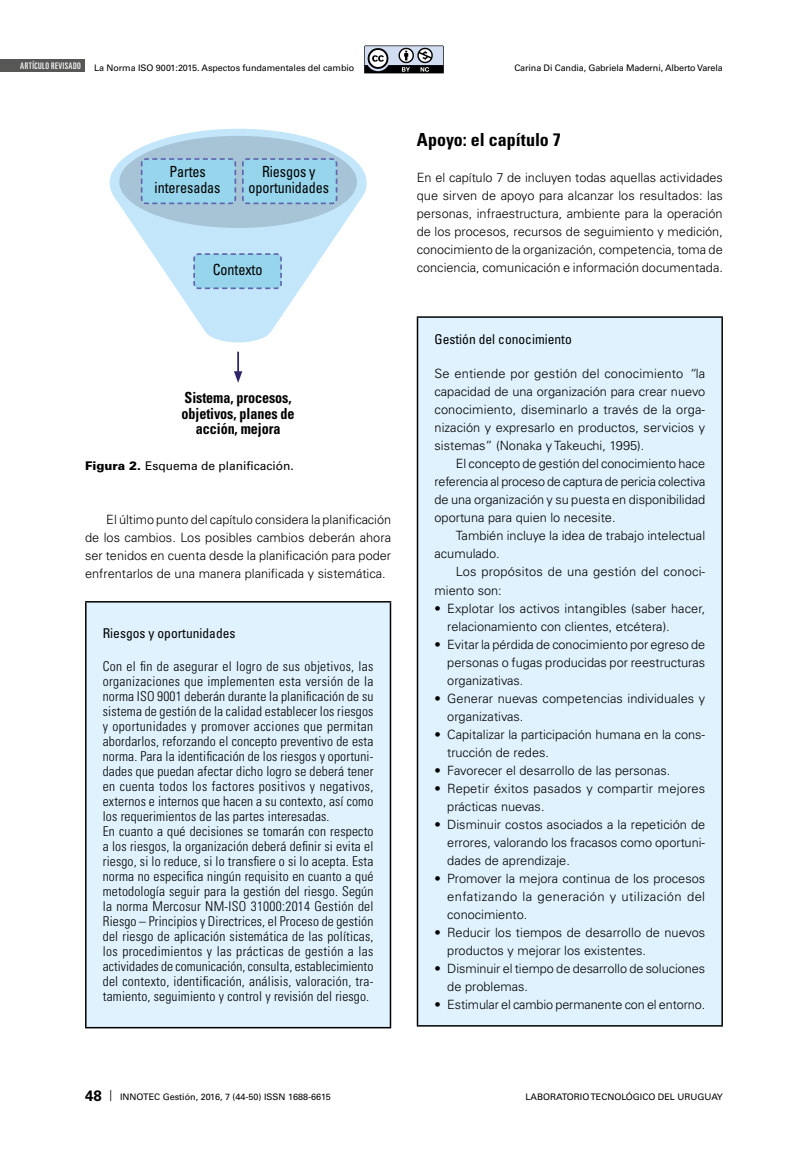
<style>
.page{position:relative;width:808px;height:1149px;background:#fff}
.page>*{position:absolute;margin:0;border:0;box-sizing:border-box;transform-origin:0 0}
._05_SUBTÍTULO_2{font:700 condensed 18px "Univers LT Std";color:#000}
._15_FIGURA_FUENTE{font:700 condensed 15.3px/15.3px "Univers LT Std";letter-spacing:-.005em;color:#000;text-align:center;scale:.92 1}
._15_FIGURA_FUENTE-2{font:condensed 15.3px/15.3px "Univers LT Std";letter-spacing:-.005em;color:#000;text-align:center;scale:.92 1}
._18_CUADRO_TEXTO{font:300 condensed 13.5px/15px "Univers LT Std";letter-spacing:.01em;color:#000;text-align:justify}
._18_CUADRO_TEXTO-2{font:condensed 13.5px "Univers LT Std";color:#000}
._01_TEXTO_PRIMER{font:300 12.75px/18px "Univers LT Std";color:#000}
._02_TEXTO_NORMAL{font:300 12.75px/18px "Univers LT Std";color:#000;text-align:justify}
._17_CUADRO_TÍTULO{font:12px "Univers LT Std";color:#000}
.t1{font:9px "Univers LT Std";letter-spacing:-.005em;color:#000}
.t2{font:ultra-condensed 9px "Univers LT Std";letter-spacing:.055em;color:#fff}
.s1{font-weight:900}
.s2{font-style:italic}
.s3{font-weight:700;font-size:15px}
.s4{font-weight:300;font-stretch:ultra-condensed;font-size:15px}
</style>
<div class="page">
<svg style="left:364px;top:45px;width:80px;height:28px;background:#858891"></svg>
<div style="left:0;top:59px;width:85px;height:13px;background:#575756"></div>
<div style="left:86px;top:601px;width:304px;height:426px;background:#dff2fd"></div>
<hr style="left:85px;top:601px;width:306px;height:1px;background:#000">
<hr style="left:85px;top:602px;width:2px;height:424px;background:#000">
<hr style="left:390px;top:602px;width:1px;height:424px;background:#000">
<hr style="left:85px;top:1026px;width:306px;height:2px;background:#000">
<div style="left:417px;top:317px;width:305px;height:708px;background:#dff2fd"></div>
<hr style="left:417px;top:316px;width:306px;height:2px;background:#000">
<hr style="left:417px;top:318px;width:1px;height:706px;background:#000">
<hr style="left:721px;top:318px;width:2px;height:706px;background:#000">
<hr style="left:417px;top:1024px;width:306px;height:2px;background:#000">
<svg style="left:110px;top:129px;width:257px;height:213px"></svg>
<svg style="left:192px;top:252px;width:91px;height:38px;background:#97cfe8"></svg>
<hr style="left:237px;top:351px;width:2px;height:23px;background:#2f266a">
<svg style="left:234px;top:371px;width:8px;height:12px"></svg>
<div style="left:119px;top:136px;width:238px;height:92px;background:#a6c4d5;border-radius:50%"></div>
<svg style="left:140px;top:158px;width:198px;height:47px;background:#94cde5"></svg>
<p class="t2" style="left:20px;top:61px;width:62px">ARTÍCULO REVISADO</p>
<p class="t1" style="left:94px;top:62px;width:262px">La Norma ISO 9001:2015. Aspectos fundamentales del cambio</p>
<p class="t1" style="left:514px;top:62px;width:210px">Carina Di Candia, Gabriela Maderni, Alberto Varela</p>
<p class="_15_FIGURA_FUENTE-2" style="left:155px;top:164px;width:73px">Partes interesadas</p>
<p class="_15_FIGURA_FUENTE-2" style="left:248px;top:164px;width:89px">Riesgos y oportunidades</p>
<p class="_15_FIGURA_FUENTE-2" style="left:213px;top:262px;width:56px">Contexto</p>
<p class="_05_SUBTÍTULO_2" style="left:417px;top:128px;width:146px">Apoyo: el capítulo 7</p>
<p class="_01_TEXTO_PRIMER" style="left:417px;top:168px;width:308px;text-align:justify">En el capítulo 7 de incluyen todas aquellas actividades que sirven de apoyo para alcanzar los resultados: las personas, infraestructura, ambiente para la operación de los procesos, recursos de seguimiento y medición, conocimiento de la organización, competencia, toma de conciencia, comunicación e información documentada.</p>
<p class="_15_FIGURA_FUENTE" style="left:182px;top:390px;width:124px">Sistema, procesos, objetivos, planes de acción, mejora</p>
<p class="_17_CUADRO_TÍTULO" style="left:85px;top:458px;width:210px"><span class="s1">Figura 2.</span> Esquema de planificación.</p>
<p class="_02_TEXTO_NORMAL" style="left:85px;top:510px;width:308px;text-indent:21px">El último punto del capítulo considera la planificación de los cambios. Los posibles cambios deberán ahora ser tenidos en cuenta desde la planificación para poder enfrentarlos de una manera planificada y sistemática.</p>
<p class="_18_CUADRO_TEXTO-2" style="left:103px;top:625px;width:134px">Riesgos y oportunidades</p>
<p class="_18_CUADRO_TEXTO" style="left:103px;top:658px;width:272px">Con el fin de asegurar el logro de sus objetivos, las organizaciones que implementen esta versión de la norma ISO 9001 deberán durante la planificación de su sistema de gestión de la calidad establecer los riesgos y oportunidades y promover acciones que permitan abordarlos, reforzando el concepto preventivo de esta norma. Para la identificación de los riesgos y oportuni&shy;dades que puedan afectar dicho logro se deberá tener en cuenta todos los factores positivos y negativos, externos e internos que hacen a su contexto, así como los requerimientos de las partes interesadas.</p>
<p class="_18_CUADRO_TEXTO" style="left:103px;top:823px;width:272px">En cuanto a qué decisiones se tomarán con respecto a los riesgos, la organización deberá definir si evita el riesgo, si lo reduce, si lo transfiere o si lo acepta. Esta norma no especifica ningún requisito en cuanto a qué metodología seguir para la gestión del riesgo. Según la norma Mercosur NM-ISO 31000:2014 Gestión del Riesgo – Principios y Directrices, el Proceso de gestión del riesgo de aplicación sistemática de las políticas, los procedimientos y las prácticas de gestión a las actividades de comunicación, consulta, establecimiento del contexto, identificación, análisis, valoración, tra&shy;tamiento, seguimiento y control y revisión del riesgo.</p>
<p class="_18_CUADRO_TEXTO-2" style="left:434px;top:330px;width:139px">Gestión del conocimiento</p>
<p class="_02_TEXTO_NORMAL" style="left:434px;top:364px;width:272px">Se entiende por gestión del conocimiento <span class="s2">“</span>la capacidad de una organización para crear nuevo conocimiento, diseminarlo a través de la orga&shy;nización y expresarlo en productos, servicios y sistemas” (Nonaka y Takeuchi, 1995).</p>
<p class="_02_TEXTO_NORMAL" style="left:434px;top:454px;width:272px;text-indent:21px">El concepto de gestión del conocimiento hace referencia al proceso de captura de pericia colectiva de una organización y su puesta en disponibilidad oportuna para quien lo necesite.</p>
<p class="_02_TEXTO_NORMAL" style="left:434px;top:526px;width:272px;text-indent:21px">También incluye la idea de trabajo intelectual acumulado.</p>
<p class="_02_TEXTO_NORMAL" style="left:434px;top:562px;width:272px;text-indent:21px">Los propósitos de una gestión del conoci&shy;miento son:</p>
<p class="_01_TEXTO_PRIMER" style="left:447px;top:598px;width:260px;text-indent:-13px">• Explotar los activos intangibles (saber hacer, relacionamiento con clientes, etcétera).</p>
<p class="_01_TEXTO_PRIMER" style="left:447px;top:634px;width:260px;text-align:justify;text-indent:-13px">• Evitar la pérdida de conocimiento por egreso de personas o fugas producidas por reestructuras organizativas.</p>
<p class="_01_TEXTO_PRIMER" style="left:447px;top:688px;width:259px;text-indent:-13px">• Generar nuevas competencias individuales y organizativas.</p>
<p class="_01_TEXTO_PRIMER" style="left:447px;top:724px;width:259px;text-indent:-13px">• Capitalizar la participación humana en la cons&shy;trucción de redes.</p>
<p class="_01_TEXTO_PRIMER" style="left:434px;top:760px;width:237px">• Favorecer el desarrollo de las personas.</p>
<p class="_01_TEXTO_PRIMER" style="left:447px;top:778px;width:259px;text-indent:-13px">• Repetir éxitos pasados y compartir mejores prácticas nuevas.</p>
<p class="_01_TEXTO_PRIMER" style="left:447px;top:814px;width:259px;text-align:justify;text-indent:-13px">• Disminuir costos asociados a la repetición de errores, valorando los fracasos como oportuni&shy;dades de aprendizaje.</p>
<p class="_01_TEXTO_PRIMER" style="left:447px;top:868px;width:259px;text-align:justify;text-indent:-13px">• Promover la mejora continua de los procesos enfatizando la generación y utilización del conocimiento.</p>
<p class="_01_TEXTO_PRIMER" style="left:447px;top:922px;width:259px;text-indent:-13px">• Reducir los tiempos de desarrollo de nuevos productos y mejorar los existentes.</p>
<p class="_01_TEXTO_PRIMER" style="left:447px;top:958px;width:259px;text-indent:-13px">• Disminuir el tiempo de desarrollo de soluciones de problemas.</p>
<p class="_01_TEXTO_PRIMER" style="left:434px;top:994px;width:272px">• Estimular el cambio permanente con el entorno.</p>
<p class="t1" style="left:85px;top:1090px;width:247px"><span class="s3">48</span> <span class="s4">|</span> INNOTEC Gestión, 2016, 7 (44-50) ISSN 1688-6615</p>
<p class="t1" style="left:525px;top:1090px;width:199px">LABORATORIO TECNOLÓGICO DEL URUGUAY</p>
</div>
